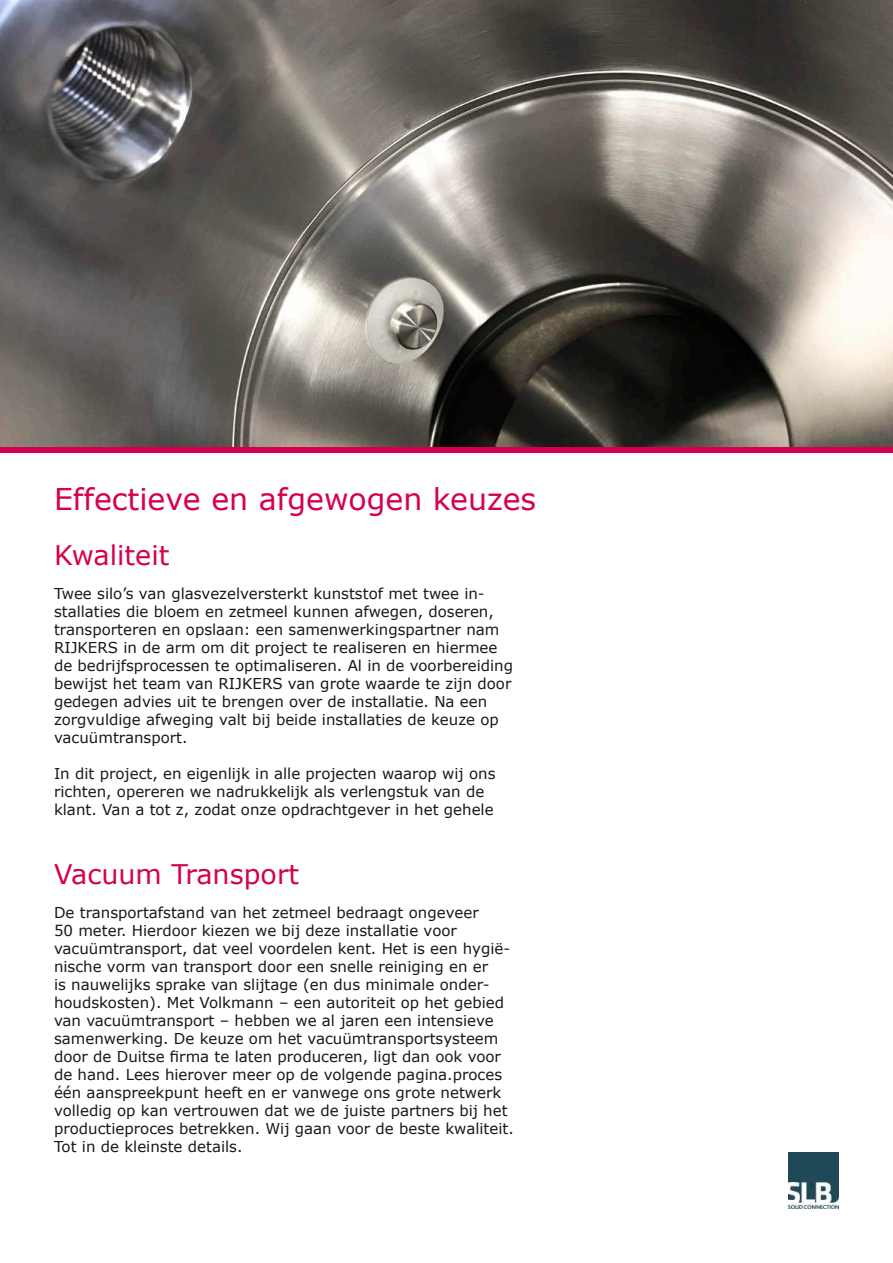
<style>
.page{position:relative;width:893px;height:1263px;background:#fff}
.page>*{position:absolute;margin:0;border:0;box-sizing:border-box;transform-origin:0 0}
.t1{font:30px "Verdana";color:#d50050}
.t2{font:27px "Verdana";color:#d50050}
.t3{font:15px/18px "Verdana";color:#1a171c}
</style>
<div class="page">
<img style="left:0;top:0;width:893px;height:446px">
<img style="left:788px;top:1152px;width:51px;height:57px">
<div style="left:0;top:447px;width:893px;height:6px;background:#d50050"></div>
<h1 class="t1" style="left:54px;top:480px;width:484px">Effectieve en afgewogen keuzes</h1>
<h2 class="t2" style="left:54px;top:538px;width:117px">Kwaliteit</h2>
<p class="t3" style="left:54px;top:584px;width:461px">Twee silo’s van glasvezelversterkt kunststof met twee in&shy;stallaties die bloem en zetmeel kunnen afwegen, doseren, transporteren en opslaan: een samenwerkingspartner nam RIJKERS in de arm om dit project te realiseren en hiermee de bedrijfsprocessen te optimaliseren. Al in de voorbereiding bewijst het team van RIJKERS van grote waarde te zijn door gedegen advies uit te brengen over de installatie. Na een zorgvuldige afweging valt bij beide installaties de keuze op vacuümtransport.</p>
<p class="t3" style="left:54px;top:764px;width:443px">In dit project, en eigenlijk in alle projecten waarop wij ons richten, opereren we nadrukkelijk als verlengstuk van de klant. Van a tot z, zodat onze opdrachtgever in het gehele</p>
<h2 class="t2" style="left:54px;top:857px;width:247px">Vacuum Transport</h2>
<p class="t3" style="left:54px;top:903px;width:461px">De transportafstand van het zetmeel bedraagt ongeveer<br>50 meter. Hierdoor kiezen we bij deze installatie voor vacuümtransport, dat veel voordelen kent. Het is een hygië&shy;nische vorm van transport door een snelle reiniging en er<br>is nauwelijks sprake van slijtage (en dus minimale onder&shy;houdskosten). Met Volkmann – een autoriteit op het gebied van vacuümtransport – hebben we al jaren een intensieve samenwerking. De keuze om het vacuümtransportsysteem door de Duitse firma te laten produceren, ligt dan ook voor de hand. Lees hierover meer op de volgende pagina.proces één aanspreekpunt heeft en er vanwege ons grote netwerk volledig op kan vertrouwen dat we de juiste partners bij het productieproces betrekken. Wij gaan voor de beste kwaliteit.<br>Tot in de kleinste details.</p>
</div>
